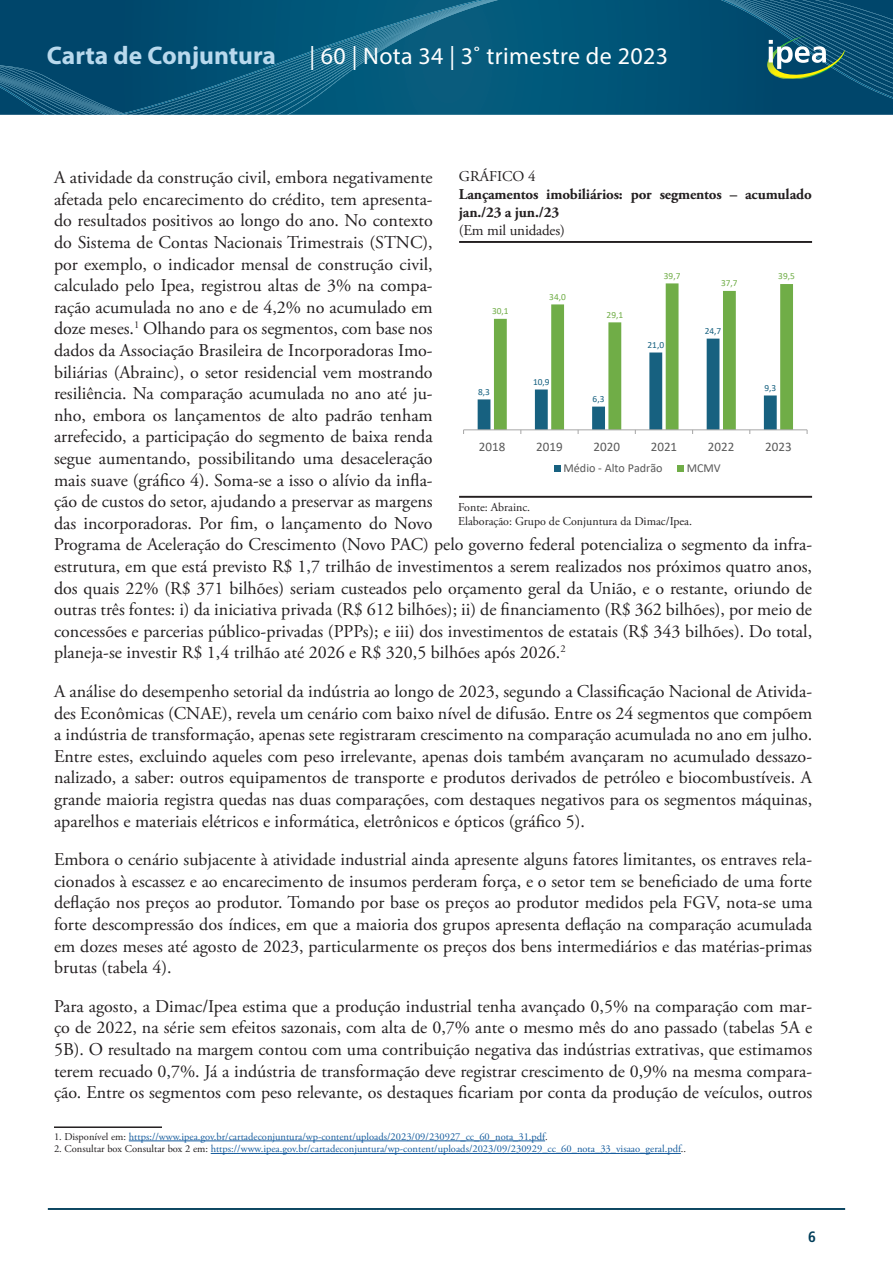
<style>
.page{position:relative;width:893px;height:1263px;background:#fff}
.page>*{position:absolute;margin:0;border:0;box-sizing:border-box;transform-origin:0 0}
.t1{font:700 25.5px "Myriad Pro";color:#b9d9ed}
.t2{font:24px "Myriad Pro";letter-spacing:.015em;color:#fff}
.corpo_de_texto{font:18px/21.6px "Adobe Garamond Pro";color:#231f20;text-align:justify}
.t3{font:700 15px/18px "Adobe Garamond Pro";letter-spacing:-.01em;color:#231f20}
.t4{font:15px "Adobe Garamond Pro";letter-spacing:-.01em;color:#231f20}
.t5{font:700 condensed 15px "Frutiger LT Pro";color:#013d59}
.t6{font:13.05px "Calibri";color:#595959}
.t7{font:12.15px "Calibri";color:#595959}
.t8{font:12px "Adobe Garamond Pro";color:#231f20}
.corpo_de_texto-2{font:10.5px "Adobe Garamond Pro";color:#175d9e}
.t9{font:9.3px "Calibri";color:#70ad47}
.t10{font:9.3px "Calibri";color:#176180}
.s1{color:#231f20}
</style>
<div class="page">
<svg style="left:498px;top:0;width:395px;height:115px;background:#015376"></svg>
<svg style="left:0;top:0;width:498px;height:115px;background:#095779"></svg>
<hr style="left:48px;top:1208px;width:797px;height:2px;background:#013d59">
<svg style="left:721px;top:0;width:172px;height:100px;background:#165876"></svg>
<hr style="left:54px;top:1126px;width:108px;height:2px;background:#231f20">
<hr style="left:129px;top:1140px;width:416px;height:1px;background:#175d9e">
<hr style="left:211px;top:1153px;width:470px;height:1px;background:#175d9e">
<hr style="left:459px;top:496px;width:353px;height:2px;background:#231f20">
<hr style="left:459px;top:241px;width:353px;height:2px;background:#231f20">
<hr style="left:464px;top:430px;width:343px;height:1px;background:#a6a6a6">
<svg style="left:478px;top:283px;width:315px;height:151px"></svg>
<div style="left:554px;top:465px;width:6px;height:7px;background:#176180"></div>
<div style="left:677px;top:465px;width:6px;height:7px;background:#70ad47"></div>
<h1 class="t1" style="left:47px;top:39px;width:230px">Carta de Conjuntura</h1>
<h2 class="t2" style="left:309px;top:41px;width:360px">| 60 | Nota 34 | 3˚ trimestre de 2023</h2>
<p class="t4" style="left:459px;top:167px;width:78px">GRÁFICO 4</p>
<p class="t3" style="left:459px;top:185px;width:354px">Lançamentos imobiliários: por segmentos – acumulado jan./23 a jun./23</p>
<p class="t4" style="left:459px;top:221px;width:108px">(Em mil unidades)</p>
<p class="corpo_de_texto" style="left:54px;top:167px;width:760px;text-align:left">A atividade da construção civil, embora negativamente<br>afetada pelo encarecimento do crédito, tem apresenta-<br>do resultados positivos ao longo do ano. No contexto<br>do Sistema de Contas Nacionais Trimestrais (STNC),<br>por exemplo, o indicador mensal de construção civil,<br>calculado pelo Ipea, registrou altas de 3% na compa-<br>ração acumulada no ano e de 4,2% no acumulado em<br>doze meses.<sup>1</sup> Olhando para os segmentos, com base nos<br>dados da Associação Brasileira de Incorporadoras Imo-<br>biliárias (Abrainc), o setor residencial vem mostrando<br>resiliência. Na comparação acumulada no ano até ju-<br>nho, embora os lançamentos de alto padrão tenham<br>arrefecido, a participação do segmento de baixa renda<br>segue aumentando, possibilitando uma desaceleração<br>mais suave (gráfico 4). Soma-se a isso o alívio da infla-<br>ção de custos do setor, ajudando a preservar as margens<br>das incorporadoras. Por fim, o lançamento do Novo<br>Programa de Aceleração do Crescimento (Novo PAC) pelo governo federal potencializa o segmento da infra&shy;estrutura, em que está previsto R$ 1,7 trilhão de investimentos a serem realizados nos próximos quatro anos, dos quais 22% (R$ 371 bilhões) seriam custeados pelo orçamento geral da União, e o restante, oriundo de outras três fontes: i) da iniciativa privada (R$ 612 bilhões); ii) de financiamento (R$ 362 bilhões), por meio de concessões e parcerias público-privadas (PPPs); e iii) dos investimentos de estatais (R$ 343 bilhões). Do total, planeja-se investir R$ 1,4 trilhão até 2026 e R$ 320,5 bilhões após 2026.<sup>2</sup></p>
<p class="corpo_de_texto" style="left:54px;top:681px;width:760px">A análise do desempenho setorial da indústria ao longo de 2023, segundo a Classificação Nacional de Ativida&shy;des Econômicas (CNAE), revela um cenário com baixo nível de difusão. Entre os 24 segmentos que compõem a indústria de transformação, apenas sete registraram crescimento na comparação acumulada no ano em julho.<br>Entre estes, excluindo aqueles com peso irrelevante, apenas dois também avançaram no acumulado dessazo&shy;nalizado, a saber: outros equipamentos de transporte e produtos derivados de petróleo e biocombustíveis. A grande maioria registra quedas nas duas comparações, com destaques negativos para os segmentos máquinas, aparelhos e materiais elétricos e informática, eletrônicos e ópticos (gráfico 5).</p>
<p class="corpo_de_texto" style="left:54px;top:849px;width:760px">Embora o cenário subjacente à atividade industrial ainda apresente alguns fatores limitantes, os entraves rela&shy;cionados à escassez e ao encarecimento de insumos perderam força, e o setor tem se beneficiado de uma forte deflação nos preços ao produtor. Tomando por base os preços ao produtor medidos pela FGV, nota-se uma forte descompressão dos índices, em que a maioria dos grupos apresenta deflação na comparação acumulada em dozes meses até agosto de 2023, particularmente os preços dos bens intermediários e das matérias-primas brutas (tabela 4).</p>
<p class="corpo_de_texto" style="left:54px;top:996px;width:760px">Para agosto, a Dimac/Ipea estima que a produção industrial tenha avançado 0,5% na comparação com mar&shy;ço de 2022, na série sem efeitos sazonais, com alta de 0,7% ante o mesmo mês do ano passado (tabelas 5A e 5B). O resultado na margem contou com uma contribuição negativa das indústrias extrativas, que estimamos terem recuado 0,7%. Já a indústria de transformação deve registrar crescimento de 0,9% na mesma compara&shy;ção. Entre os segmentos com peso relevante, os destaques ficariam por conta da produção de veículos, outros</p>
<p class="corpo_de_texto-2" style="left:54px;top:1130px;width:495px"><span class="s1">1. Disponível em:</span> https://www.ipea.gov.br/cartadeconjuntura/wp-content/uploads/2023/09/230927_cc_60_nota_31.pdf<span class="s1">.</span></p>
<p class="corpo_de_texto-2" style="left:54px;top:1143px;width:634px"><span class="s1">2. Consultar box Consultar box 2 em:</span> https://www.ipea.gov.br/cartadeconjuntura/wp-content/uploads/2023/09/230929_cc_60_nota_33_visaao_geral.pdf<span class="s1">..</span></p>
<p class="t9" style="left:664px;top:269px;width:18px">39,7</p>
<p class="t9" style="left:778px;top:270px;width:18px">39,5</p>
<p class="t9" style="left:721px;top:277px;width:18px">37,7</p>
<p class="t9" style="left:549px;top:290px;width:18px">34,0</p>
<p class="t9" style="left:492px;top:305px;width:18px">30,1</p>
<p class="t9" style="left:607px;top:308px;width:18px">29,1</p>
<p class="t10" style="left:705px;top:324px;width:18px">24,7</p>
<p class="t10" style="left:647px;top:338px;width:18px">21,0</p>
<p class="t10" style="left:533px;top:375px;width:18px">10,9</p>
<p class="t10" style="left:764px;top:381px;width:13px">9,3</p>
<p class="t10" style="left:478px;top:385px;width:13px">8,3</p>
<p class="t10" style="left:593px;top:392px;width:13px">6,3</p>
<p class="t6" style="left:479px;top:437px;width:28px">2018</p>
<p class="t6" style="left:536px;top:437px;width:28px">2019</p>
<p class="t6" style="left:593px;top:437px;width:28px">2020</p>
<p class="t6" style="left:651px;top:437px;width:28px">2021</p>
<p class="t6" style="left:708px;top:437px;width:28px">2022</p>
<p class="t6" style="left:765px;top:437px;width:28px">2023</p>
<p class="t7" style="left:564px;top:459px;width:101px">Médio - Alto Padrão</p>
<p class="t7" style="left:687px;top:459px;width:36px">MCMV</p>
<p class="t8" style="left:458px;top:499px;width:73px">Fonte: Abrainc.</p>
<p class="t8" style="left:458px;top:514px;width:235px">Elaboração: Grupo de Conjuntura da Dimac/Ipea.</p>
<p class="t5" style="left:808px;top:1228px;width:9px">6</p>
</div>
